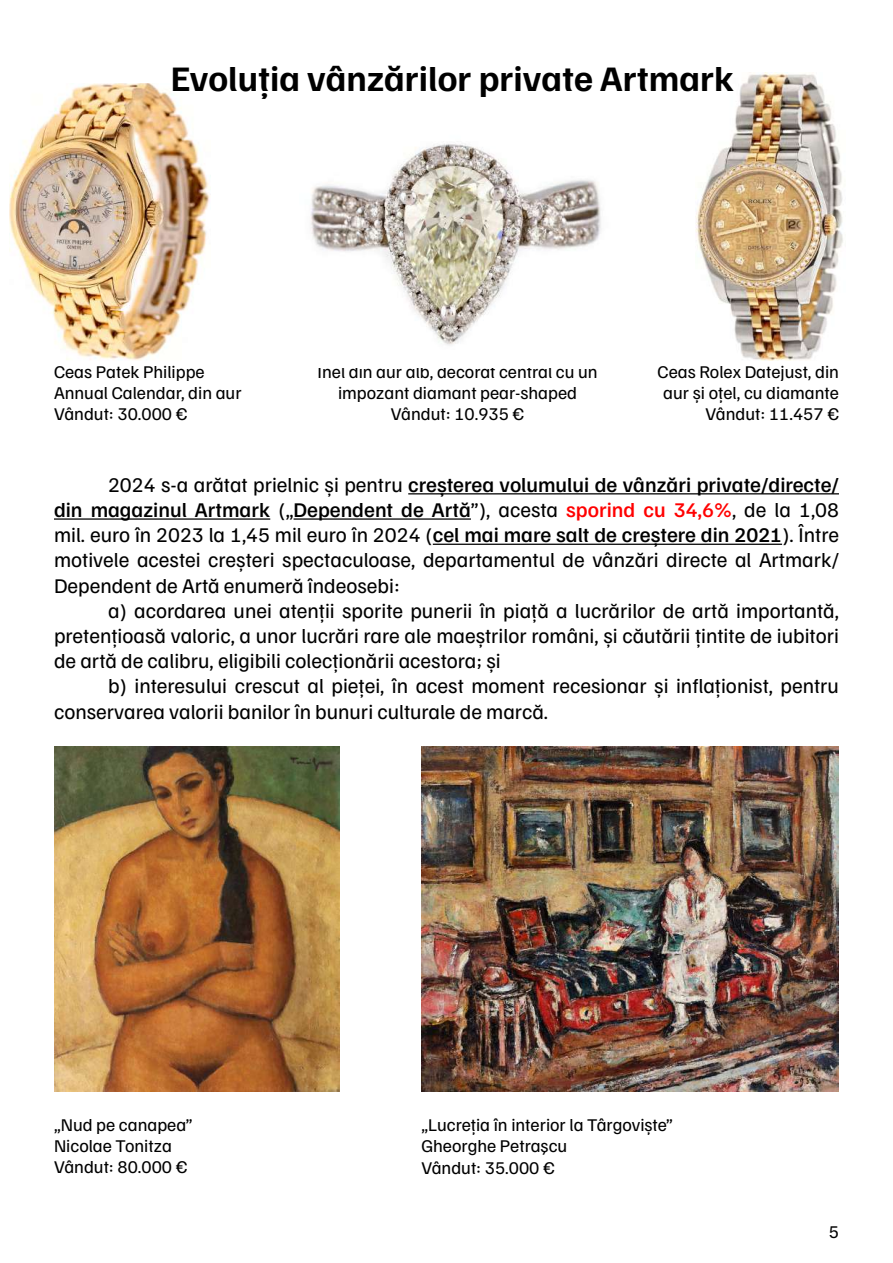
<style>
.page{position:relative;width:893px;height:1263px;background:#fff}
.page>*{position:absolute;margin:0;border:0;box-sizing:border-box;transform-origin:0 0}
.t1{font:700 36px "Familjen Grotesk";color:#000}
.t2{font:21px/25.2px "Familjen Grotesk";color:#000;text-align:justify}
.t3{font:18px/21px "Familjen Grotesk";color:#000}
.s1{font-weight:500}
.s2{font-weight:500;color:#f00}
</style>
<div class="page">
<img style="left:695px;top:73px;width:148px;height:287px">
<hr style="left:408px;top:493px;width:431px;height:1px;background:#000">
<hr style="left:54px;top:518px;width:216px;height:2px;background:#000">
<hr style="left:294px;top:518px;width:177px;height:2px;background:#000">
<hr style="left:433px;top:544px;width:349px;height:1px;background:#000">
<img style="left:421px;top:746px;width:418px;height:345px">
<img style="left:54px;top:746px;width:286px;height:345px">
<img style="left:9px;top:83px;width:201px;height:277px">
<img style="left:310px;top:144px;width:291px;height:201px">
<h1 class="t1" style="left:171px;top:54px;width:565px">Evoluția vânzărilor private Artmark</h1>
<p class="t3" style="left:54px;top:360px;width:189px">Ceas Patek Philippe<br>Annual Calendar, din aur<br>Vândut: 30.000 €</p>
<p class="t3" style="left:318px;top:360px;width:281px;text-align:center">Inel din aur alb, decorat central cu un impozant diamant pear-shaped<br>Vândut: 10.935 €</p>
<p class="t3" style="left:658px;top:360px;width:183px;text-align:right">Ceas Rolex Datejust, din aur și oțel, cu diamante<br>Vândut: 11.457 €</p>
<p class="t2" style="left:54px;top:471px;width:786px;text-indent:54px">2024 s-a arătat prielnic și pentru <span class="s1">creșterea volumului de vânzări private/directe/ din magazinul Artmark</span> („<span class="s1">Dependent de Artă</span>”), acesta <span class="s2">sporind cu 34,6%</span>, de la 1,08 mil. euro în 2023 la 1,45 mil euro în 2024 (<span class="s1">cel mai mare salt de creștere din 2021</span>). Între motivele acestei creșteri spectaculoase, departamentul de vânzări directe al Artmark/ Dependent de Artă enumeră îndeosebi:</p>
<p class="t2" style="left:54px;top:597px;width:786px;text-indent:54px">a) acordarea unei atenții sporite punerii în piață a lucrărilor de artă importantă, pretențioasă valoric, a unor lucrări rare ale maeștrilor români, și căutării țintite de iubitori de artă de calibru, eligibili colecționării acestora; și</p>
<p class="t2" style="left:54px;top:673px;width:786px;text-indent:54px">b) interesului crescut al pieței, în acest moment recesionar și inflaționist, pentru conservarea valorii banilor în bunuri culturale de marcă.</p>
<p class="t3" style="left:54px;top:1114px;width:140px">„Nud pe canapea”<br>Nicolae Tonitza<br>Vândut: 80.000 €</p>
<p class="t3" style="left:421px;top:1114px;width:253px">„Lucreția în interior la Târgoviște”<br>Gheorghe Petraşcu<br>Vândut: 35.000 €</p>
<p class="t3" style="left:829px;top:1220px;width:12px">5</p>
</div>
